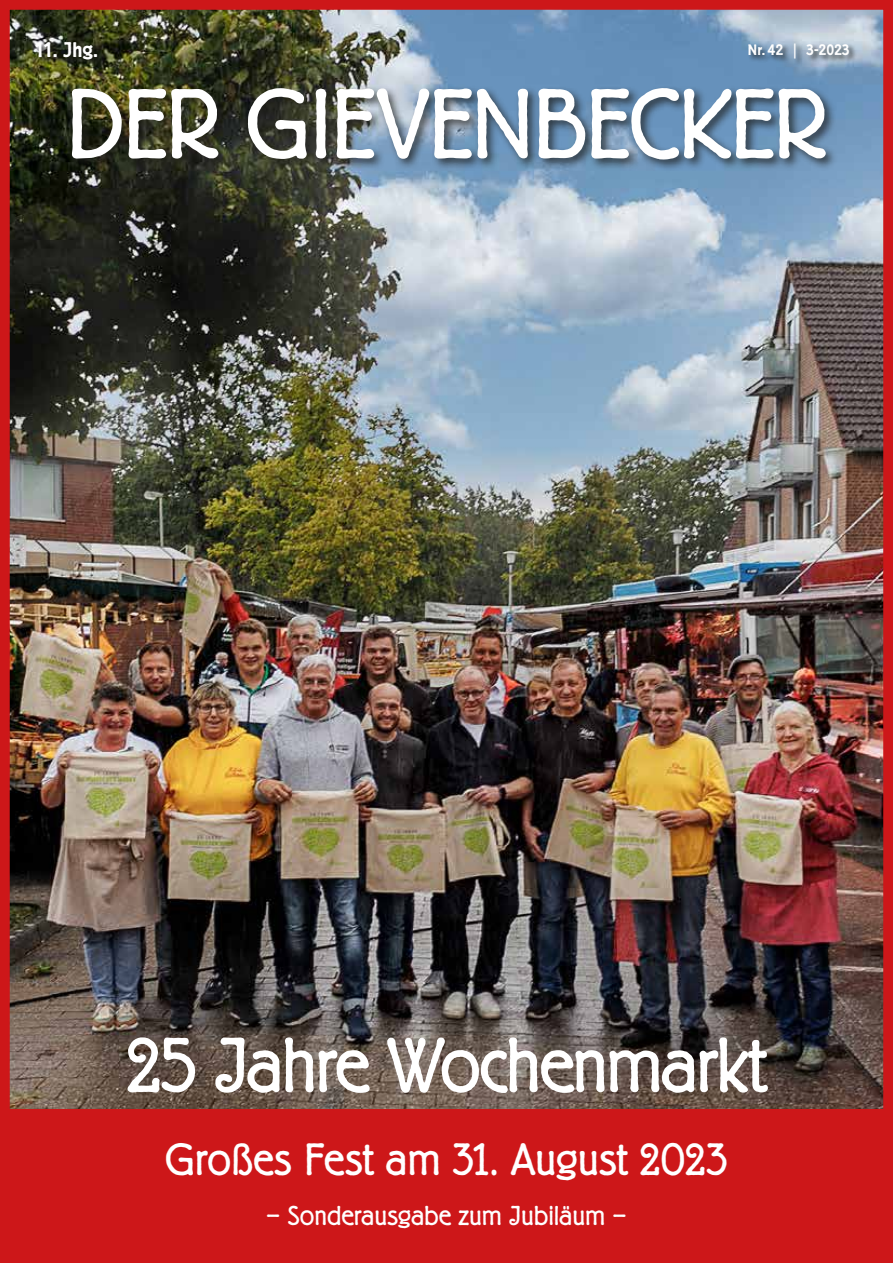
<style>
.page{position:relative;width:893px;height:1263px;background:#fff}
.page>*{position:absolute;margin:0;border:0;box-sizing:border-box;transform-origin:0 0}
.t1{font:300 97.5px "Berliner Grotesk";letter-spacing:-.015em;color:#fff}
.t2{font:300 76.65px "Berliner Grotesk";letter-spacing:-.035em;color:#fff}
.t3{font:300 44.7px "Berliner Grotesk";letter-spacing:-.01em;color:#fff}
.t4{font:300 27px "Berliner Grotesk";letter-spacing:-.005em;color:#fff}
.t5{font:500 21px "Berliner Grotesk";color:#fff}
.t6{font:500 15px "Berliner Grotesk";letter-spacing:.005em;color:#fff}
.s1{font-family:"Open Sans";font-weight:600}
</style>
<div class="page">
<img style="left:0;top:0;width:893px;height:1110px">
<div style="left:68px;top:85px;width:770px;height:87px;background:#1d1d1b;opacity:.75"></div>
<div style="left:0;top:1110px;width:893px;height:153px;background:#cd1719"></div>
<svg style="left:34px;top:41px;width:71px;height:26px;background:#373b25"></svg>
<div style="left:748px;top:43px;width:109px;height:23px;background:#1d1d1b;opacity:.75"></div>
<p class="t5" style="left:34px;top:39px;width:65px">11. Jhg.</p>
<p class="t6" style="left:748px;top:42px;width:103px">Nr. 42 <span class="s1">|</span> 3-2023</p>
<h1 class="t1" style="left:66px;top:69px;width:761px">DER GIEVENBECKER</h1>
<h2 class="t2" style="left:126px;top:1022px;width:642px">25 Jahre Wochenmarkt</h2>
<h3 class="t3" style="left:165px;top:1134px;width:565px">Großes Fest am 31. August 2023</h3>
<p class="t4" style="left:267px;top:1200px;width:361px">– Sonderausgabe zum Jubiläum –</p>
</div>
